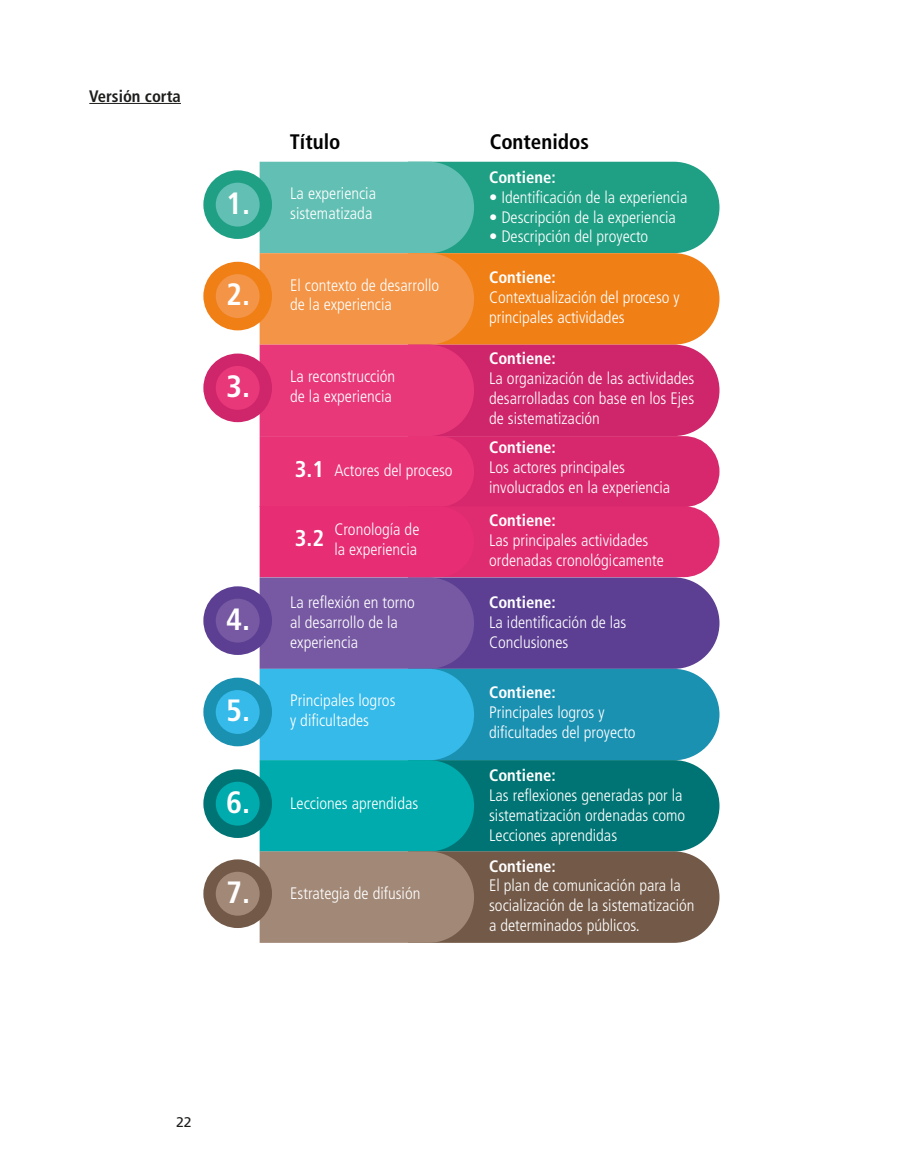
<style>
.page{position:relative;width:908px;height:1171px;background:#fff}
.page>*{position:absolute;margin:0;border:0;box-sizing:border-box;transform-origin:0 0}
.t1{font:700 condensed 30.8px "Frutiger LT Std";color:#fff}
.t2{font:700 condensed 22.75px "Frutiger LT Std";color:#fff}
.t3{font:700 condensed 21px "Frutiger LT Std";color:#020203}
.t4{font:300 condensed 16.62px/19.9px "Frutiger LT Std";color:#fff}
.Cuerpo_de_texto{font:700 condensed 16.62px "Frutiger LT Std";color:#1d1d1b}
.t5{font:700 condensed 16.62px "Frutiger LT Std";color:#fff}
.t6{font:14px "Frutiger LT Std";color:#1d1d1b}
.s1{font-weight:700}
</style>
<div class="page">
<hr style="left:89px;top:103px;width:92px;height:1px;background:#1d1d1b">
<svg style="left:260px;top:162px;width:459px;height:781px;background:#896e80"></svg>
<div style="left:203px;top:170px;width:69px;height:69px;background:#1fa085;border-radius:50%"></div>
<div style="left:216px;top:183px;width:44px;height:44px;background:#62bfb3;border-radius:50%"></div>
<div style="left:203px;top:262px;width:69px;height:68px;background:#f07f16;border-radius:50%"></div>
<div style="left:216px;top:274px;width:44px;height:44px;background:#f39446;border-radius:50%"></div>
<div style="left:203px;top:353px;width:69px;height:69px;background:#cf256a;border-radius:50%"></div>
<div style="left:216px;top:366px;width:44px;height:44px;background:#e8387a;border-radius:50%"></div>
<div style="left:203px;top:586px;width:69px;height:69px;background:#5c3f92;border-radius:50%"></div>
<div style="left:216px;top:599px;width:44px;height:43px;background:#7659a2;border-radius:50%"></div>
<div style="left:203px;top:678px;width:69px;height:68px;background:#1b91b2;border-radius:50%"></div>
<div style="left:216px;top:690px;width:44px;height:44px;background:#36bae9;border-radius:50%"></div>
<div style="left:203px;top:769px;width:69px;height:69px;background:#007474;border-radius:50%"></div>
<div style="left:216px;top:782px;width:44px;height:43px;background:#00abae;border-radius:50%"></div>
<div style="left:203px;top:859px;width:69px;height:69px;background:#735a48;border-radius:50%"></div>
<div style="left:216px;top:872px;width:44px;height:43px;background:#a28876;border-radius:50%"></div>
<p class="Cuerpo_de_texto" style="left:89px;top:86px;width:93px">Versión corta</p>
<p class="t1" style="left:226px;top:185px;width:26px">1.</p>
<p class="t1" style="left:226px;top:276px;width:26px">2.</p>
<p class="t1" style="left:226px;top:368px;width:26px">3.</p>
<p class="t1" style="left:226px;top:600px;width:26px">4.</p>
<p class="t1" style="left:226px;top:692px;width:26px">5.</p>
<p class="t1" style="left:226px;top:783px;width:26px">6.</p>
<p class="t1" style="left:226px;top:873px;width:26px">7.</p>
<p class="t3" style="left:290px;top:129px;width:52px">Título</p>
<p class="t3" style="left:490px;top:129px;width:101px">Contenidos</p>
<p class="t4" style="left:290px;top:184px;width:87px">La experiencia sistematizada</p>
<p class="t5" style="left:489px;top:167px;width:68px">Contiene:</p>
<p class="t4" style="left:489px;top:187px;width:200px">• Identificación de la experiencia</p>
<p class="t4" style="left:489px;top:207px;width:188px">• Descripción de la experiencia</p>
<p class="t4" style="left:489px;top:227px;width:161px">• Descripción del proyecto</p>
<p class="t4" style="left:290px;top:275px;width:151px">El contexto de desarrollo de la experiencia</p>
<p class="t4" style="left:489px;top:267px;width:192px"><span class="s1">Contiene:<br></span>Contextualización del proceso y principales actividades</p>
<p class="t4" style="left:290px;top:367px;width:107px">La reconstrucción de la experiencia</p>
<p class="t2" style="left:295px;top:456px;width:31px">3.1</p>
<p class="t4" style="left:334px;top:460px;width:120px">Actores del proceso</p>
<p class="t4" style="left:489px;top:349px;width:207px"><span class="s1">Contiene:<br></span>La organización de las actividades desarrolladas con base en los Ejes de sistematización</p>
<p class="t4" style="left:489px;top:438px;width:183px"><span class="s1">Contiene:<br></span>Los actores principales involucrados en la experiencia</p>
<p class="t2" style="left:295px;top:525px;width:31px">3.2</p>
<p class="t4" style="left:334px;top:519px;width:87px">Cronología de la experiencia</p>
<p class="t4" style="left:489px;top:511px;width:176px"><span class="s1">Contiene:<br></span>Las principales actividades ordenadas cronológicamente</p>
<p class="t4" style="left:290px;top:592px;width:126px">La reflexión en torno al desarrollo de la experiencia</p>
<p class="t4" style="left:489px;top:593px;width:139px"><span class="s1">Contiene:<br></span>La identificación de las<br>Conclusiones</p>
<p class="t4" style="left:290px;top:691px;width:107px">Principales logros y dificultades</p>
<p class="t4" style="left:489px;top:682px;width:148px"><span class="s1">Contiene:<br></span>Principales logros y dificultades del proyecto</p>
<p class="t4" style="left:290px;top:793px;width:130px">Lecciones aprendidas</p>
<p class="t4" style="left:290px;top:883px;width:132px">Estrategia de difusión</p>
<p class="t4" style="left:489px;top:766px;width:198px"><span class="s1">Contiene:<br></span>Las reflexiones generadas por la sistematización ordenadas como<br>Lecciones aprendidas</p>
<p class="t4" style="left:489px;top:856px;width:207px"><span class="s1">Contiene:<br></span>El plan de comunicación para la socialización de la sistematización a determinados públicos.</p>
<p class="t6" style="left:176px;top:1114px;width:17px">22</p>
</div>
